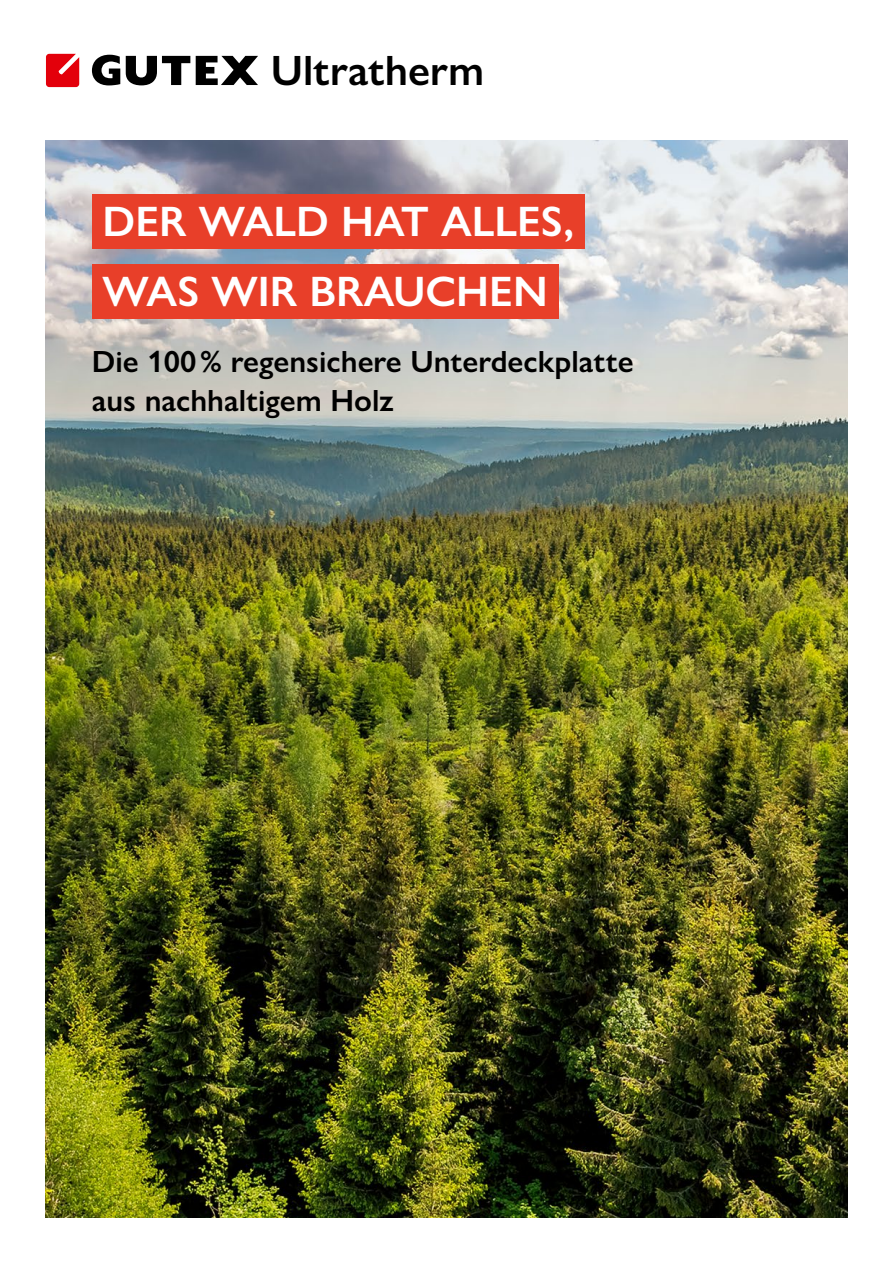
<style>
.page{position:relative;width:893px;height:1263px;background:#fff}
.page>*{position:absolute;margin:0;border:0;box-sizing:border-box;transform-origin:0 0}
._1_Medientitel{font:600 42.75px "Gill Sans Nova";color:#fff}
._1_Medientitel_Folge{font:600 42.75px "Gill Sans Nova";color:#fff}
._2_Titel-Produktname{font:600 42.6px "Gill Sans Nova";color:#000}
._1_Medientitel_Sub{font:600 30.75px "Gill Sans Nova";color:#000}
._1_Medientitel_SubFo{font:600 30.75px "Gill Sans Nova";color:#000}
</style>
<div class="page">
<img style="left:46px;top:141px;width:801px;height:1076px">
<div style="left:92px;top:195px;width:493px;height:54px;background:#e83f29"></div>
<div style="left:92px;top:264px;width:466px;height:54px;background:#e83f29"></div>
<svg style="left:196px;top:56px;width:62px;height:29px"></svg>
<svg style="left:126px;top:56px;width:64px;height:29px"></svg>
<svg style="left:92px;top:55px;width:28px;height:30px"></svg>
<svg style="left:46px;top:54px;width:33px;height:33px"></svg>
<p class="_2_Titel-Produktname" style="left:271px;top:44px;width:215px">Ultratherm</p>
<p class="_1_Medientitel" style="left:103px;top:196px;width:473px">DER WALD HAT ALLES,</p>
<p class="_1_Medientitel_Folge" style="left:103px;top:265px;width:447px">WAS WIR BRAUCHEN</p>
<p class="_1_Medientitel_Sub" style="left:92px;top:343px;width:543px">Die 100% regensichere Unterdeckplatte</p>
<p class="_1_Medientitel_SubFo" style="left:92px;top:381px;width:303px">aus nachhaltigem Holz</p>
</div>
